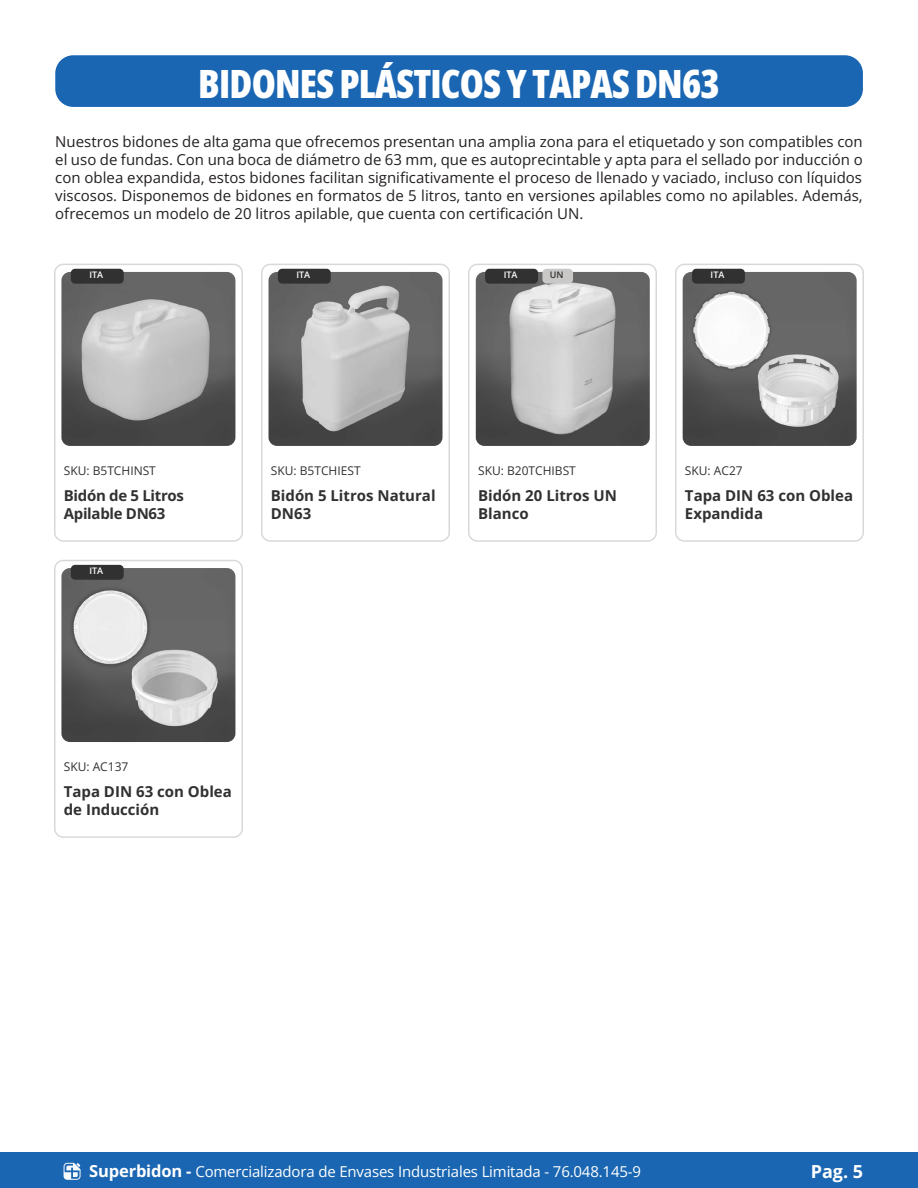
<style>
.page{position:relative;width:918px;height:1188px;background:#fff}
.page>*{position:absolute;margin:0;border:0;box-sizing:border-box;transform-origin:0 0}
.t1{font:800 39px "Open Sans Condensed";letter-spacing:-.02em;color:#fff}
.t2{font:700 18px "Open Sans";color:#fff}
.t3{font:15px/18px "Open Sans";color:#231f20}
.t4{font:700 15px/18px "Open Sans";color:#323131}
.t5{font:15px "Open Sans";letter-spacing:-.01em;color:#fff}
.t6{font:700 15px/18px "Open Sans";letter-spacing:-.02em;color:#323131}
.t7{font:12px "Open Sans";color:#323131}
.t8{font:600 9px "Open Sans";color:#fff}
.t9{font:600 9px "Open Sans";color:#323131}
.s1{font-weight:700;font-size:16.5px}
</style>
<div class="page">
<div style="left:55px;top:55px;width:808px;height:52px;background:#1a66b2;border-radius:18px"></div>
<div style="left:0;top:1153px;width:918px;height:35px;background:#1a66b2"></div>
<svg style="left:64px;top:1163px;width:16px;height:17px"></svg>
<div style="left:54px;top:264px;width:189px;height:278px;border:2px solid #393d3f;border-radius:9px"></div>
<div style="left:261px;top:264px;width:189px;height:278px;border:2px solid #393d3f;border-radius:9px"></div>
<div style="left:468px;top:264px;width:189px;height:278px;border:2px solid #393d3f;border-radius:9px"></div>
<div style="left:675px;top:264px;width:189px;height:278px;border:2px solid #393d3f;border-radius:9px"></div>
<img style="left:61px;top:272px;width:174px;height:174px">
<img style="left:269px;top:272px;width:174px;height:174px">
<img style="left:476px;top:272px;width:174px;height:174px">
<img style="left:683px;top:272px;width:174px;height:174px">
<div style="left:71px;top:269px;width:53px;height:15px;background:#323131;border-radius:4px"></div>
<div style="left:278px;top:269px;width:53px;height:15px;background:#323131;border-radius:4px"></div>
<div style="left:485px;top:269px;width:53px;height:15px;background:#323131;border-radius:4px"></div>
<div style="left:692px;top:269px;width:53px;height:15px;background:#323131;border-radius:4px"></div>
<div style="left:54px;top:560px;width:189px;height:278px;border:2px solid #393d3f;border-radius:9px"></div>
<img style="left:61px;top:568px;width:174px;height:174px">
<div style="left:71px;top:565px;width:53px;height:15px;background:#323131;border-radius:4px"></div>
<div style="left:542px;top:269px;width:31px;height:15px;background:#cac8c7;border-radius:4px"></div>
<p class="t1" style="left:198px;top:54px;width:523px">BIDONES PLÁSTICOS Y TAPAS DN63</p>
<p class="t3" style="left:55px;top:133px;width:809px">Nuestros bidones de alta gama que ofrecemos presentan una amplia zona para el etiquetado y son compatibles con</p>
<p class="t3" style="left:55px;top:151px;width:809px">el uso de fundas. Con una boca de diámetro de 63 mm, que es autoprecintable y apta para el sellado por inducción o</p>
<p class="t3" style="left:55px;top:169px;width:808px">con oblea expandida, estos bidones facilitan significativamente el proceso de llenado y vaciado, incluso con líquidos</p>
<p class="t3" style="left:55px;top:187px;width:809px">viscosos. Disponemos de bidones en formatos de 5 litros, tanto en versiones apilables como no apilables. Además, ofrecemos un modelo de 20 litros apilable, que cuenta con certificación UN.</p>
<p class="t8" style="left:89px;top:269px;width:15px">ITA</p>
<p class="t8" style="left:296px;top:269px;width:15px">ITA</p>
<p class="t8" style="left:504px;top:269px;width:15px">ITA</p>
<p class="t8" style="left:711px;top:269px;width:15px">ITA</p>
<p class="t9" style="left:550px;top:269px;width:15px">UN</p>
<p class="t7" style="left:64px;top:462px;width:94px">SKU: B5TCHINST</p>
<p class="t7" style="left:271px;top:462px;width:91px">SKU: B5TCHIEST</p>
<p class="t7" style="left:478px;top:462px;width:99px">SKU: B20TCHIBST</p>
<p class="t7" style="left:685px;top:462px;width:59px">SKU: AC27</p>
<p class="t6" style="left:64px;top:486px;width:122px">Bidón de 5 Litros<br>Apilable DN63</p>
<p class="t4" style="left:271px;top:486px;width:166px">Bidón 5 Litros Natural<br>DN63</p>
<p class="t4" style="left:478px;top:486px;width:140px">Bidón 20 Litros UN<br>Blanco</p>
<p class="t4" style="left:685px;top:486px;width:170px">Tapa DIN 63 con Oblea<br>Expandida</p>
<p class="t8" style="left:89px;top:565px;width:15px">ITA</p>
<p class="t7" style="left:64px;top:759px;width:66px">SKU: AC137</p>
<p class="t4" style="left:64px;top:782px;width:170px">Tapa DIN 63 con Oblea de Inducción</p>
<p class="t5" style="left:89px;top:1161px;width:553px"><span class="s1">Superbidon -</span> Comercializadora de Envases Industriales Limitada - 76.048.145-9</p>
<p class="t2" style="left:811px;top:1159px;width:54px">Pag. 5</p>
</div>
